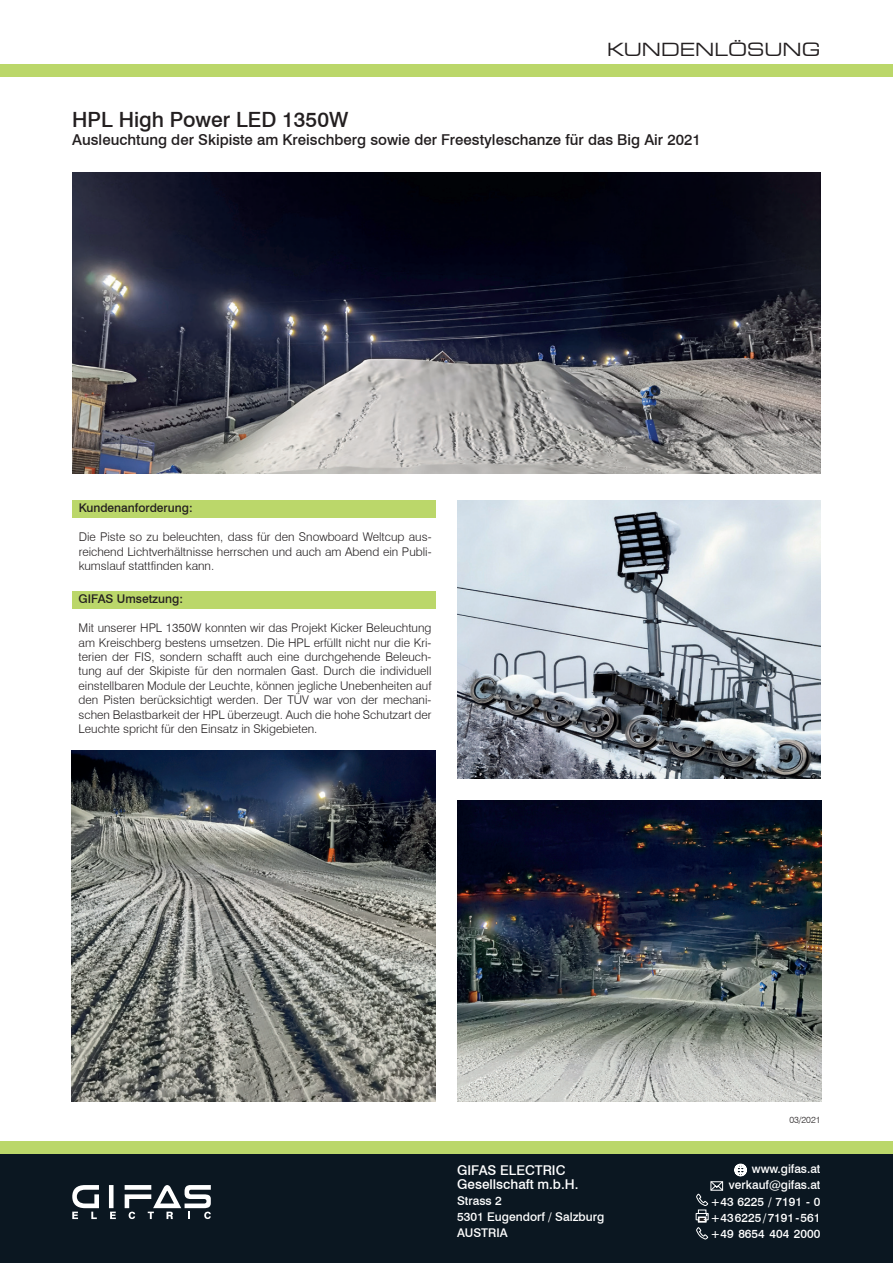
<style>
.page{position:relative;width:893px;height:1263px;background:#fff}
.page>*{position:absolute;margin:0;border:0;box-sizing:border-box;transform-origin:0 0}
.Titel_Produkt_11pt{font:500 21px "Swiss 721 BT";color:#231f20}
.t1{font:expanded 18px "Square 721 BT";color:#231f20}
.Titel_Produkt_11pt-2{font:500 15px "Swiss 721 BT";color:#231f20}
.t2{font:500 13.5px/13.5px "Swiss 721 BT";color:#fff}
.t3{font:300 12px/14.4px "Swiss 721 BT";color:#231f20;text-align:justify}
.t4{font:500 12px/16.2px "Swiss 721 BT";color:#fff}
.t5{font:500 12px "Swiss 721 BT";color:#231f20}
.t6{font:300 9px "Swiss 721 BT";color:#231f20}
</style>
<div class="page">
<div style="left:0;top:1154px;width:893px;height:109px;background:#0b1721"></div>
<div style="left:0;top:1141px;width:893px;height:13px;background:#bbd76a"></div>
<div style="left:0;top:64px;width:893px;height:13px;background:#bbd76a"></div>
<div style="left:72px;top:591px;width:364px;height:17px;background:#bbd76a"></div>
<div style="left:72px;top:500px;width:363px;height:17px;background:#bbd76a"></div>
<img style="left:72px;top:173px;width:749px;height:300px">
<img style="left:72px;top:750px;width:363px;height:351px">
<img style="left:458px;top:801px;width:363px;height:300px">
<img style="left:458px;top:500px;width:362px;height:278px">
<div style="left:109px;top:1185px;width:5px;height:23px;background:#fff"></div>
<svg style="left:72px;top:1185px;width:27px;height:34px"></svg>
<svg style="left:110px;top:1212px;width:6px;height:7px"></svg>
<svg style="left:125px;top:1185px;width:86px;height:34px"></svg>
<svg style="left:734px;top:1164px;width:13px;height:12px"></svg>
<svg style="left:696px;top:1181px;width:27px;height:58px"></svg>
<h2 class="t1" style="left:607px;top:39px;width:215px">KUNDENLÖSUNG</h2>
<p class="Titel_Produkt_11pt" style="left:72px;top:106px;width:277px">HPL High Power LED 1350W</p>
<p class="Titel_Produkt_11pt-2" style="left:72px;top:130px;width:630px">Ausleuchtung der Skipiste am Kreischberg sowie der Freestyleschanze für das Big Air 2021</p>
<p class="t5" style="left:79px;top:501px;width:116px">Kundenanforderung:</p>
<p class="t3" style="left:79px;top:530px;width:354px">Die Piste so zu beleuchten, dass für den Snowboard Weltcup aus&shy;reichend Lichtverhältnisse herrschen und auch am Abend ein Publi&shy;kumslauf stattfinden kann.</p>
<p class="t5" style="left:79px;top:592px;width:106px">GIFAS Umsetzung:</p>
<p class="t3" style="left:79px;top:621px;width:354px">Mit unserer HPL 1350W konnten wir das Projekt Kicker Beleuchtung am Kreischberg bestens umsetzen. Die HPL erfüllt nicht nur die Kri&shy;terien der FIS, sondern schafft auch eine durchgehende Beleuch&shy;tung auf der Skipiste für den normalen Gast. Durch die individuell einstellbaren Module der Leuchte, können jegliche Unebenheiten auf den Pisten berücksichtigt werden. Der TÜV war von der mechani&shy;schen Belastbarkeit der HPL überzeugt. Auch die hohe Schutzart der Leuchte spricht für den Einsatz in Skigebieten.</p>
<p class="t2" style="left:457px;top:1164px;width:123px">GIFAS ELECTRIC<br>Gesellschaft m.b.H.</p>
<p class="t4" style="left:457px;top:1192px;width:149px">Strass 2<br>5301 Eugendorf / Salzburg<br>AUSTRIA</p>
<p class="t6" style="left:789px;top:1115px;width:33px">03/2021</p>
<p class="t4" style="left:710px;top:1161px;width:111px;text-align:right">www.gifas.at verkauf@gifas.at +43 6225 / 7191 - 0 +43 6225 / 7191 - 561 +49 8654 404 2000</p>
</div>
